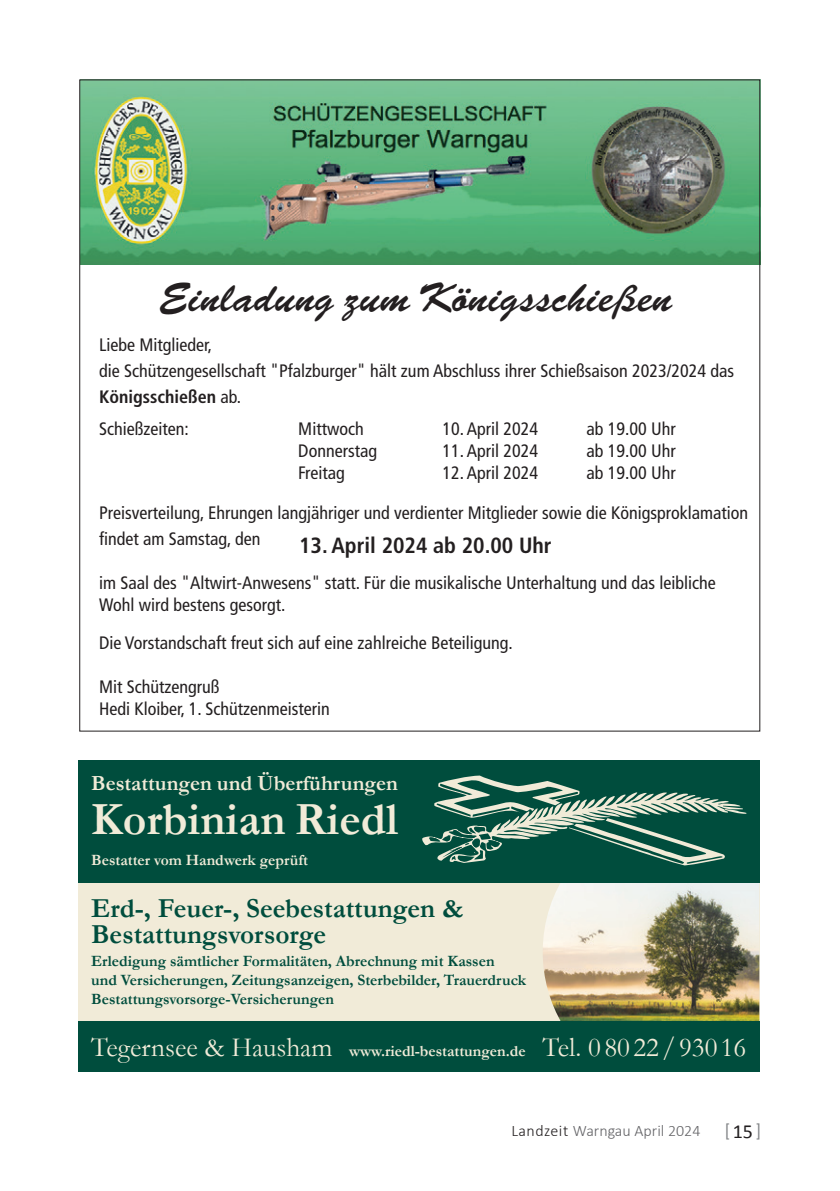
<style>
.page{position:relative;width:840px;height:1191px;background:#fff}
.page>*{position:absolute;margin:0;border:0;box-sizing:border-box;transform-origin:0 0}
.t1{font:700 46.6px "Garamond";color:#f1ebd8}
.t2{font:42px "Brush Script";color:#231f20}
.t3{font:27.8px "Garamond";color:#f1ebd8}
.t4{font:700 27.8px/26px "Garamond";color:#004d3d}
.t5{font:700 condensed 22px "Frutiger";color:#231f20}
.t6{font:700 21.8px "Garamond";color:#f1ebd8}
.t7{font:condensed 18px/26px "Frutiger";color:#231f20}
.t8{font:condensed 18px "Frutiger";color:#808285}
.t9{font:300 16px "Calibri";color:#636366}
.t10{font:700 15.8px/19px "Garamond";color:#004d3d}
.t11{font:700 15.8px "Garamond";color:#f1ebd8}
.s1{font-weight:700}
.s2{font-weight:700;font-size:15.8px}
.s3{color:#231f20}
.s4{font-family:"Calibri";font-stretch:normal;font-size:20px;color:#231f20}
</style>
<div class="page">
<div style="left:78px;top:760px;width:680px;height:311px;background:#f1ebd8"></div>
<img style="left:542px;top:882px;width:216px;height:139px">
<div style="left:78px;top:760px;width:680px;height:122px;background:#004d3d"></div>
<svg style="left:422px;top:775px;width:324px;height:90px"></svg>
<div style="left:78px;top:1021px;width:680px;height:50px;background:#004d3d"></div>
<img style="left:81px;top:81px;width:676px;height:183px">
<h2 class="t2" style="left:161px;top:273px;width:512px">Einladung zum Königsschießen</h2>
<p class="t7" style="left:99px;top:332px;width:636px">Liebe Mitglieder,<br>die Schützengesellschaft "Pfalzburger" hält zum Abschluss ihrer Schießsaison 2023/2024 das<br><span class="s1">Königsschießen</span> ab.</p>
<p class="t7" style="left:99px;top:416px;width:91px">Schießzeiten:</p>
<p class="t7" style="left:298px;top:416px;width:67px">Mittwoch</p>
<p class="t7" style="left:442px;top:416px;width:97px">10. April 2024</p>
<p class="t7" style="left:586px;top:416px;width:91px">ab 19.00 Uhr</p>
<p class="t7" style="left:298px;top:438px;width:80px">Donnerstag</p>
<p class="t7" style="left:442px;top:438px;width:97px">11. April 2024</p>
<p class="t7" style="left:586px;top:438px;width:91px">ab 19.00 Uhr</p>
<p class="t7" style="left:298px;top:460px;width:48px">Freitag</p>
<p class="t7" style="left:442px;top:460px;width:97px">12. April 2024</p>
<p class="t7" style="left:586px;top:460px;width:91px">ab 19.00 Uhr</p>
<p class="t7" style="left:99px;top:500px;width:650px">Preisverteilung, Ehrungen langjähriger und verdienter Mitglieder sowie die Königsproklamation findet am Samstag, den</p>
<p class="t5" style="left:299px;top:532px;width:254px">13. April 2024 ab 20.00 Uhr</p>
<p class="t7" style="left:99px;top:572px;width:617px;line-height:22px">im Saal des "Altwirt-Anwesens" statt. Für die musikalische Unterhaltung und das leibliche<br>Wohl wird bestens gesorgt.</p>
<p class="t7" style="left:99px;top:630px;width:415px">Die Vorstandschaft freut sich auf eine zahlreiche Beteiligung.</p>
<p class="t7" style="left:99px;top:676px;width:232px;line-height:22px">Mit Schützengruß<br>Hedi Kloiber, 1. Schützenmeisterin</p>
<p class="t6" style="left:91px;top:770px;width:308px">Bestattungen und Überführungen</p>
<h1 class="t1" style="left:91px;top:792px;width:308px">Korbinian Riedl</h1>
<p class="t11" style="left:91px;top:850px;width:218px">Bestatter vom Handwerk geprüft</p>
<h3 class="t4" style="left:91px;top:895px;width:374px">Erd-, Feuer-, Seebestattungen &amp;<br>Bestattungsvorsorge</h3>
<p class="t10" style="left:91px;top:951px;width:436px">Erledigung sämtlicher Formalitäten, Abrechnung mit Kassen<br>und Versicherungen, Zeitungsanzeigen, Sterbebilder, Trauerdruck<br>Bestattungsvorsorge-Versicherungen</p>
<h3 class="t3" style="left:91px;top:1031px;width:656px">Tegernsee &amp; Hausham <span class="s2">www.riedl-bestattungen.de</span> Tel. 0 80 22/930 16</h3>
<p class="t9" style="left:511px;top:1120px;width:190px"><span class="s3">Landzeit</span> Warngau April 2024</p>
<p class="t8" style="left:724px;top:1120px;width:38px">[<span class="s4">15</span>]</p>
</div>
